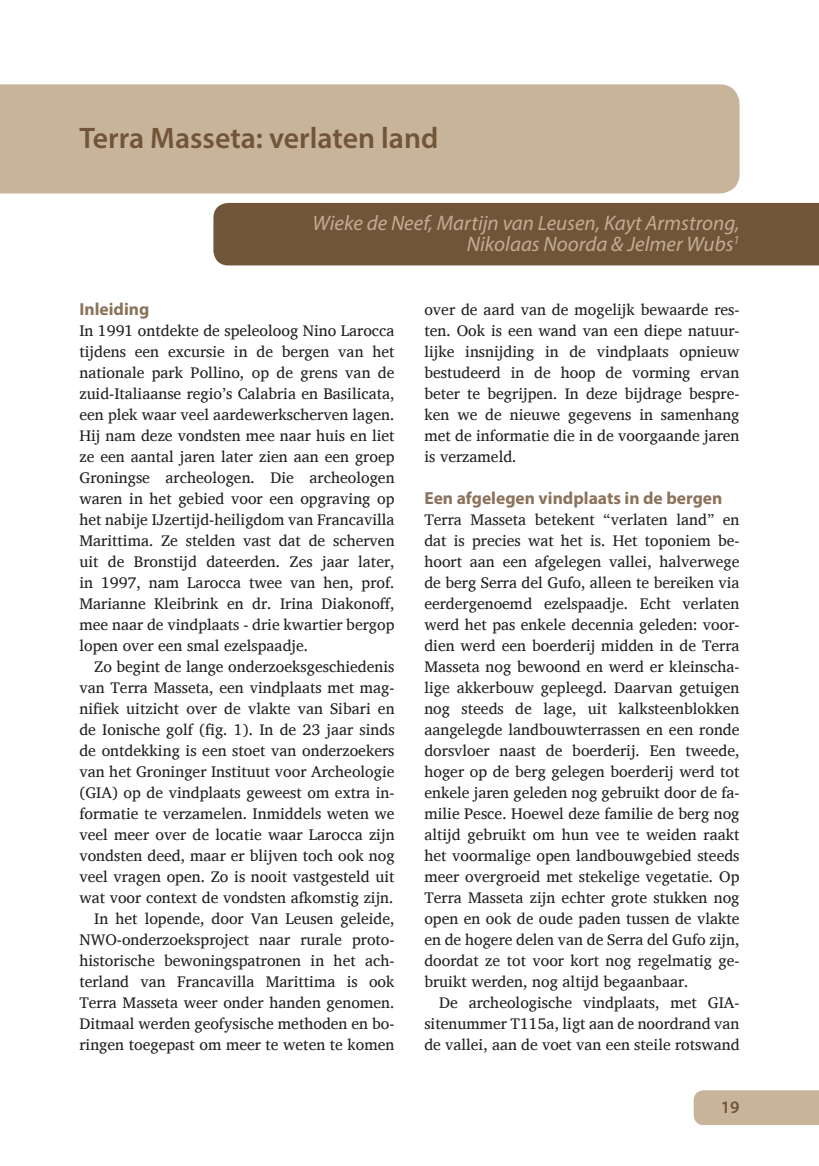
<style>
.page{position:relative;width:819px;height:1166px;background:#fff}
.page>*{position:absolute;margin:0;border:0;box-sizing:border-box;transform-origin:0 0}
.Titel{font:600 29.75px "Myriad Pro";color:#705539}
.Auteur{font:italic 21px/21px "Myriad Pro";color:#c3ad92;text-align:right}
.Kopje{font:700 17.5px "Myriad Pro";color:#8b735b}
.Nummering{font:600 17.5px "Myriad Pro";color:#705539}
.Plat{font:15.75px/21px "Charis SIL";color:#231f20;text-align:justify}
</style>
<div class="page">
<div style="left:693px;top:1090px;width:126px;height:35px;background:#c8b49a"></div>
<div style="left:213px;top:203px;width:606px;height:62px;background:#705539"></div>
<div style="left:0;top:84px;width:739px;height:109px;background:#c8b49a"></div>
<p class="Titel" style="left:79px;top:119px;width:360px">Terra Masseta: verlaten land</p>
<p class="Auteur" style="left:312px;top:212px;width:428px">Wieke de Neef, Martijn van Leusen, Kayt Armstrong,<br>Nikolaas Noorda &amp; Jelmer Wubs<sup>1</sup></p>
<p class="Kopje" style="left:79px;top:298px;width:71px">Inleiding</p>
<p class="Plat" style="left:79px;top:320px;width:317px">In 1991 ontdekte de speleoloog Nino Larocca tijdens een excursie in de bergen van het nationale park Pollino, op de grens van de zuid-Italiaanse regio’s Calabria en Basilicata, een plek waar veel aardewerkscherven lagen.<br>Hij nam deze vondsten mee naar huis en liet ze een aantal jaren later zien aan een groep Groningse archeologen. Die archeologen waren in het gebied voor een opgraving op het nabije IJzertijd-heiligdom van Francavilla Marittima. Ze stelden vast dat de scherven uit de Bronstijd dateerden. Zes jaar later, in 1997, nam Larocca twee van hen, prof.<br>Marianne Kleibrink en dr. Irina Diakonoff, mee naar de vindplaats - drie kwartier bergop lopen over een smal ezelspaadje.</p>
<p class="Plat" style="left:79px;top:656px;width:317px;text-indent:15px">Zo begint de lange onderzoeksgeschiedenis van Terra Masseta, een vindplaats met mag&shy;nifiek uitzicht over de vlakte van Sibari en de Ionische golf (fig. 1). In de 23 jaar sinds de ontdekking is een stoet van onderzoekers van het Groninger Instituut voor Archeologie (GIA) op de vindplaats geweest om extra in&shy;formatie te verzamelen. Inmiddels weten we veel meer over de locatie waar Larocca zijn vondsten deed, maar er blijven toch ook nog veel vragen open. Zo is nooit vastgesteld uit wat voor context de vondsten afkomstig zijn.</p>
<p class="Plat" style="left:79px;top:908px;width:317px;text-indent:15px">In het lopende, door Van Leusen geleide, NWO-onderzoeksproject naar rurale proto&shy;historische bewoningspatronen in het ach&shy;terland van Francavilla Marittima is ook Terra Masseta weer onder handen genomen.<br>Ditmaal werden geofysische methoden en bo&shy;ringen toegepast om meer te weten te komen</p>
<p class="Plat" style="left:424px;top:299px;width:317px">over de aard van de mogelijk bewaarde res&shy;ten. Ook is een wand van een diepe natuur&shy;lijke insnijding in de vindplaats opnieuw bestudeerd in de hoop de vorming ervan beter te begrijpen. In deze bijdrage bespre&shy;ken we de nieuwe gegevens in samenhang met de informatie die in de voorgaande jaren is verzameld.</p>
<p class="Kopje" style="left:424px;top:487px;width:299px">Een afgelegen vindplaats in de bergen</p>
<p class="Plat" style="left:424px;top:509px;width:317px">Terra Masseta betekent “verlaten land” en dat is precies wat het is. Het toponiem be&shy;hoort aan een afgelegen vallei, halverwege de berg Serra del Gufo, alleen te bereiken via eerdergenoemd ezelspaadje. Echt verlaten werd het pas enkele decennia geleden: voor&shy;dien werd een boerderij midden in de Terra Masseta nog bewoond en werd er kleinscha&shy;lige akkerbouw gepleegd. Daarvan getuigen nog steeds de lage, uit kalksteenblokken aangelegde landbouwterrassen en een ronde dorsvloer naast de boerderij. Een tweede, hoger op de berg gelegen boerderij werd tot enkele jaren geleden nog gebruikt door de fa&shy;milie Pesce. Hoewel deze familie de berg nog altijd gebruikt om hun vee te weiden raakt het voormalige open landbouwgebied steeds meer overgroeid met stekelige vegetatie. Op Terra Masseta zijn echter grote stukken nog open en ook de oude paden tussen de vlakte en de hogere delen van de Serra del Gufo zijn, doordat ze tot voor kort nog regelmatig ge&shy;bruikt werden, nog altijd begaanbaar.</p>
<p class="Plat" style="left:424px;top:992px;width:317px;text-indent:15px">De archeologische vindplaats, met GIA&shy;sitenummer T115a, ligt aan de noordrand van de vallei, aan de voet van een steile rotswand</p>
<p class="Nummering" style="left:720px;top:1096px;width:20px">19</p>
</div>
